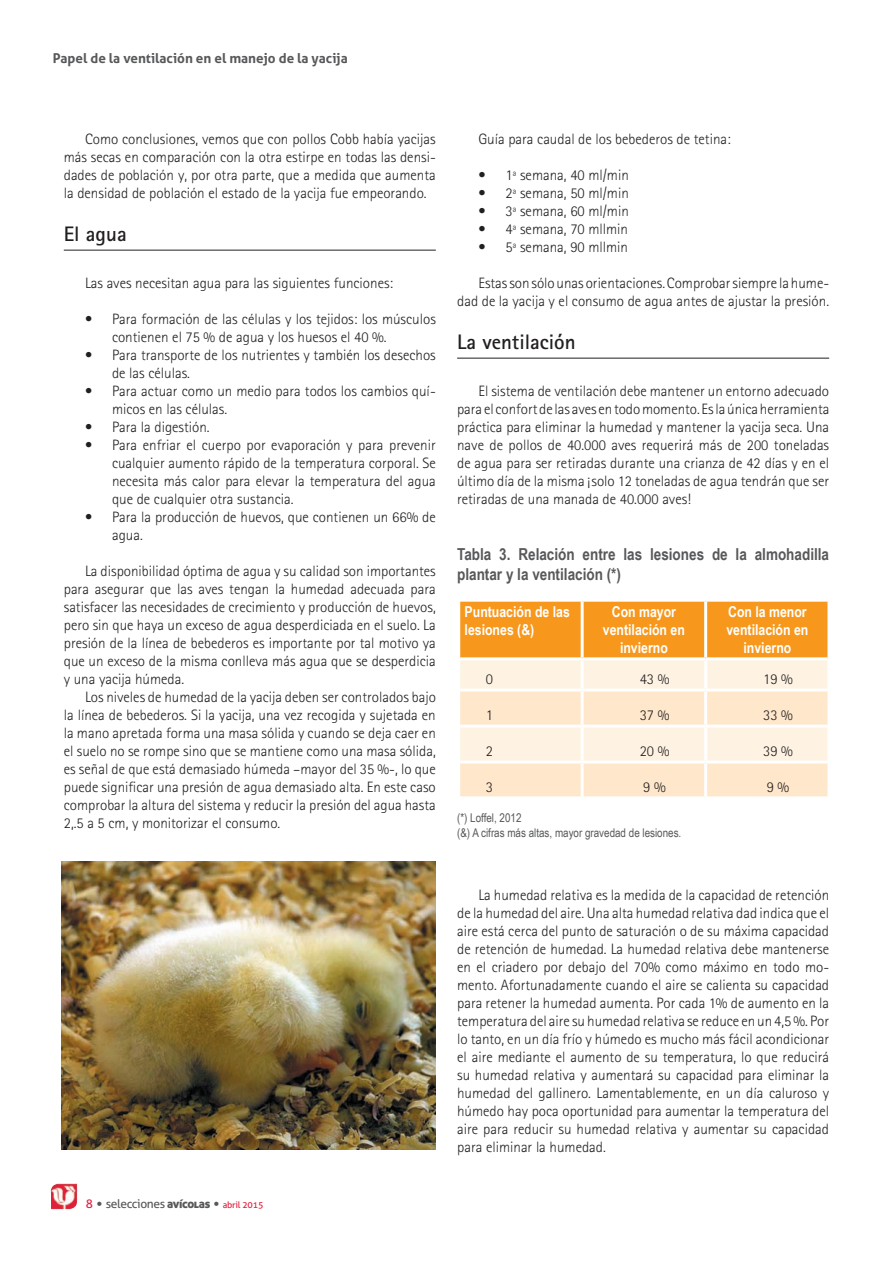
<style>
.page{position:relative;width:893px;height:1263px;background:#fff}
.page>*{position:absolute;margin:0;border:0;box-sizing:border-box;transform-origin:0 0}
.pregunta{font:700 21px "Rotis Sans Serif";color:#231f20}
.G_Tabla_Titulo{font:700 16.5px/19.8px "Arial Narrow";color:#57585a}
.CUERPO_TEXTO{font:300 15px/18px "Rotis Sans Serif";color:#231f20;text-align:justify}
.G_Tabla_fila1{font:700 15px/18px "Arial Narrow";color:#fff;text-align:center}
.t1{font:700 13.5px "Aller";color:#57585a}
.G_Tabla_pie{font:12px "Arial Narrow";color:#57585a}
.t2{font:12px "Aller";letter-spacing:-.03em;color:#57585a}
.G_Tabla_fila1-2{font:12px "Arial Narrow";color:#57585a}
.s1{color:#e41c3b}
.s2{font-family:"Frutiger Roman";font-weight:500}
.s3{font-family:"Aller Display"}
.s4{font-size:9px;color:#e41c3b}
</style>
<div class="page">
<img style="left:51px;top:1183px;width:26px;height:26px">
<hr style="left:64px;top:250px;width:372px;height:1px;background:#231f20">
<hr style="left:457px;top:358px;width:372px;height:1px;background:#231f20">
<svg style="left:460px;top:601px;width:368px;height:196px;background:#fbd39f"></svg>
<hr style="left:581px;top:601px;width:3px;height:56px;background:#fff">
<hr style="left:704px;top:601px;width:3px;height:56px;background:#fff">
<hr style="left:460px;top:657px;width:122px;height:3px;background:#fff">
<hr style="left:582px;top:657px;width:124px;height:3px;background:#fff">
<hr style="left:581px;top:660px;width:3px;height:29px;background:#fff">
<hr style="left:706px;top:657px;width:122px;height:3px;background:#fff">
<hr style="left:704px;top:660px;width:3px;height:29px;background:#fff">
<hr style="left:460px;top:689px;width:122px;height:3px;background:#fff">
<hr style="left:582px;top:689px;width:124px;height:3px;background:#fff">
<hr style="left:581px;top:692px;width:3px;height:33px;background:#fff">
<hr style="left:706px;top:689px;width:122px;height:3px;background:#fff">
<hr style="left:704px;top:692px;width:3px;height:33px;background:#fff">
<hr style="left:460px;top:725px;width:122px;height:3px;background:#fff">
<hr style="left:582px;top:725px;width:124px;height:3px;background:#fff">
<hr style="left:581px;top:728px;width:3px;height:33px;background:#fff">
<hr style="left:706px;top:725px;width:122px;height:3px;background:#fff">
<hr style="left:704px;top:728px;width:3px;height:33px;background:#fff">
<hr style="left:460px;top:761px;width:122px;height:3px;background:#fff">
<hr style="left:582px;top:761px;width:124px;height:3px;background:#fff">
<hr style="left:581px;top:764px;width:3px;height:33px;background:#fff">
<hr style="left:706px;top:761px;width:122px;height:3px;background:#fff">
<hr style="left:704px;top:764px;width:3px;height:33px;background:#fff">
<img style="left:62px;top:861px;width:374px;height:288px">
<p class="t1" style="left:53px;top:50px;width:296px">Papel de la ventilación en el manejo de la yacija</p>
<p class="CUERPO_TEXTO" style="left:64px;top:130px;width:374px;text-indent:21px">Como conclusiones, vemos que con pollos Cobb había yacijas más secas en comparación con la otra estirpe en todas las densi&shy;dades de población y, por otra parte, que a medida que aumenta la densidad de población el estado de la yacija fue empeorando.</p>
<p class="pregunta" style="left:64px;top:221px;width:64px">El agua</p>
<p class="CUERPO_TEXTO" style="left:85px;top:274px;width:310px">Las aves necesitan agua para las siguientes funciones:</p>
<p class="CUERPO_TEXTO" style="left:112px;top:310px;width:325px;text-indent:-27px">• Para formación de las células y los tejidos: los músculos contienen el 75 % de agua y los huesos el 40 %.</p>
<p class="CUERPO_TEXTO" style="left:112px;top:346px;width:325px;text-indent:-27px">• Para transporte de los nutrientes y también los desechos de las células.</p>
<p class="CUERPO_TEXTO" style="left:112px;top:382px;width:325px;text-indent:-27px">• Para actuar como un medio para todos los cambios quí&shy;micos en las células.</p>
<p class="CUERPO_TEXTO" style="left:85px;top:418px;width:126px">• Para la digestión.</p>
<p class="CUERPO_TEXTO" style="left:112px;top:436px;width:325px;text-indent:-27px">• Para enfriar el cuerpo por evaporación y para prevenir cualquier aumento rápido de la temperatura corporal. Se necesita más calor para elevar la temperatura del agua que de cualquier otra sustancia.</p>
<p class="CUERPO_TEXTO" style="left:112px;top:508px;width:325px;text-indent:-27px">• Para la producción de huevos, que contienen un 66% de agua.</p>
<p class="CUERPO_TEXTO" style="left:64px;top:562px;width:374px;text-indent:21px">La disponibilidad óptima de agua y su calidad son importantes para asegurar que las aves tengan la humedad adecuada para satisfacer las necesidades de crecimiento y producción de huevos, pero sin que haya un exceso de agua desperdiciada en el suelo. La presión de la línea de bebederos es importante por tal motivo ya que un exceso de la misma conlleva más agua que se desperdicia y una yacija húmeda.</p>
<p class="CUERPO_TEXTO" style="left:64px;top:688px;width:374px;text-indent:21px">Los niveles de humedad de la yacija deben ser controlados bajo la línea de bebederos. Si la yacija, una vez recogida y sujetada en la mano apretada forma una masa sólida y cuando se deja caer en el suelo no se rompe sino que se mantiene como una masa sólida, es señal de que está demasiado húmeda –mayor del 35 %-, lo que puede significar una presión de agua demasiado alta. En este caso comprobar la altura del sistema y reducir la presión del agua hasta 2,.5 a 5 cm, y monitorizar el consumo.</p>
<p class="t2" style="left:86px;top:1196px;width:179px"><span class="s1">8</span> <span class="s2">•</span> selecciones <span class="s3">avícolas</span> <span class="s2">•</span> <span class="s4">abril 2015</span></p>
<p class="CUERPO_TEXTO" style="left:478px;top:130px;width:254px">Guía para caudal de los bebederos de tetina:</p>
<p class="CUERPO_TEXTO" style="left:478px;top:166px;width:152px">• 1ª semana, 40 ml/min</p>
<p class="CUERPO_TEXTO" style="left:478px;top:184px;width:152px">• 2ª semana, 50 ml/min</p>
<p class="CUERPO_TEXTO" style="left:478px;top:202px;width:152px">• 3ª semana, 60 ml/min</p>
<p class="CUERPO_TEXTO" style="left:478px;top:220px;width:151px">• 4ª semana, 70 mllmin</p>
<p class="CUERPO_TEXTO" style="left:478px;top:238px;width:151px">• 5ª semana, 90 mllmin</p>
<p class="CUERPO_TEXTO" style="left:457px;top:274px;width:374px;text-align:right">Estas son sólo unas orientaciones.Comprobar siempre la hume&shy;dad de la yacija y el consumo de agua antes de ajustar la presión.</p>
<p class="pregunta" style="left:457px;top:329px;width:120px">La ventilación</p>
<p class="CUERPO_TEXTO" style="left:457px;top:382px;width:374px;text-indent:21px">El sistema de ventilación debe mantener un entorno adecuado para el confort de las aves en todo momento. Es la única herramienta práctica para eliminar la humedad y mantener la yacija seca. Una nave de pollos de 40.000 aves requerirá más de 200 toneladas de agua para ser retiradas durante una crianza de 42 días y en el último día de la misma ¡solo 12 toneladas de agua tendrán que ser retiradas de una manada de 40.000 aves!</p>
<p class="G_Tabla_Titulo" style="left:457px;top:543px;width:374px">Tabla 3. Relación entre las lesiones de la almohadilla plantar y la ventilación (*)</p>
<p class="G_Tabla_fila1" style="left:465px;top:602px;width:107px;text-align:left">Puntuación de las lesiones (&amp;)</p>
<p class="G_Tabla_fila1" style="left:603px;top:602px;width:84px">Con mayor ventilación en invierno</p>
<p class="G_Tabla_fila1" style="left:726px;top:602px;width:84px">Con la menor ventilación en invierno</p>
<p class="CUERPO_TEXTO" style="left:486px;top:670px;width:9px">0</p>
<p class="CUERPO_TEXTO" style="left:640px;top:670px;width:31px">43 %</p>
<p class="CUERPO_TEXTO" style="left:763px;top:670px;width:31px">19 %</p>
<p class="CUERPO_TEXTO" style="left:486px;top:706px;width:9px">1</p>
<p class="CUERPO_TEXTO" style="left:640px;top:706px;width:31px">37 %</p>
<p class="CUERPO_TEXTO" style="left:763px;top:706px;width:31px">33 %</p>
<p class="CUERPO_TEXTO" style="left:486px;top:742px;width:9px">2</p>
<p class="CUERPO_TEXTO" style="left:640px;top:742px;width:31px">20 %</p>
<p class="CUERPO_TEXTO" style="left:763px;top:742px;width:31px">39 %</p>
<p class="CUERPO_TEXTO" style="left:486px;top:778px;width:9px">3</p>
<p class="CUERPO_TEXTO" style="left:643px;top:778px;width:24px">9 %</p>
<p class="CUERPO_TEXTO" style="left:767px;top:778px;width:24px">9 %</p>
<p class="G_Tabla_fila1-2" style="left:457px;top:809px;width:66px">(*) Loffel, 2012</p>
<p class="G_Tabla_pie" style="left:457px;top:824px;width:226px">(&amp;) A cifras más altas, mayor gravedad de lesiones.</p>
<p class="CUERPO_TEXTO" style="left:457px;top:886px;width:374px;text-indent:21px">La humedad relativa es la medida de la capacidad de retención de la humedad del aire. Una alta humedad relativa dad indica que el aire está cerca del punto de saturación o de su máxima capacidad de retención de humedad. La humedad relativa debe mantenerse en el criadero por debajo del 70% como máximo en todo mo&shy;mento. Afortunadamente cuando el aire se calienta su capacidad para retener la humedad aumenta. Por cada 1% de aumento en la temperatura del aire su humedad relativa se reduce en un 4,5 %. Por lo tanto, en un día frío y húmedo es mucho más fácil acondicionar el aire mediante el aumento de su temperatura, lo que reducirá su humedad relativa y aumentará su capacidad para eliminar la humedad del gallinero. Lamentablemente, en un día caluroso y húmedo hay poca oportunidad para aumentar la temperatura del aire para reducir su humedad relativa y aumentar su capacidad para eliminar la humedad.</p>
</div>
